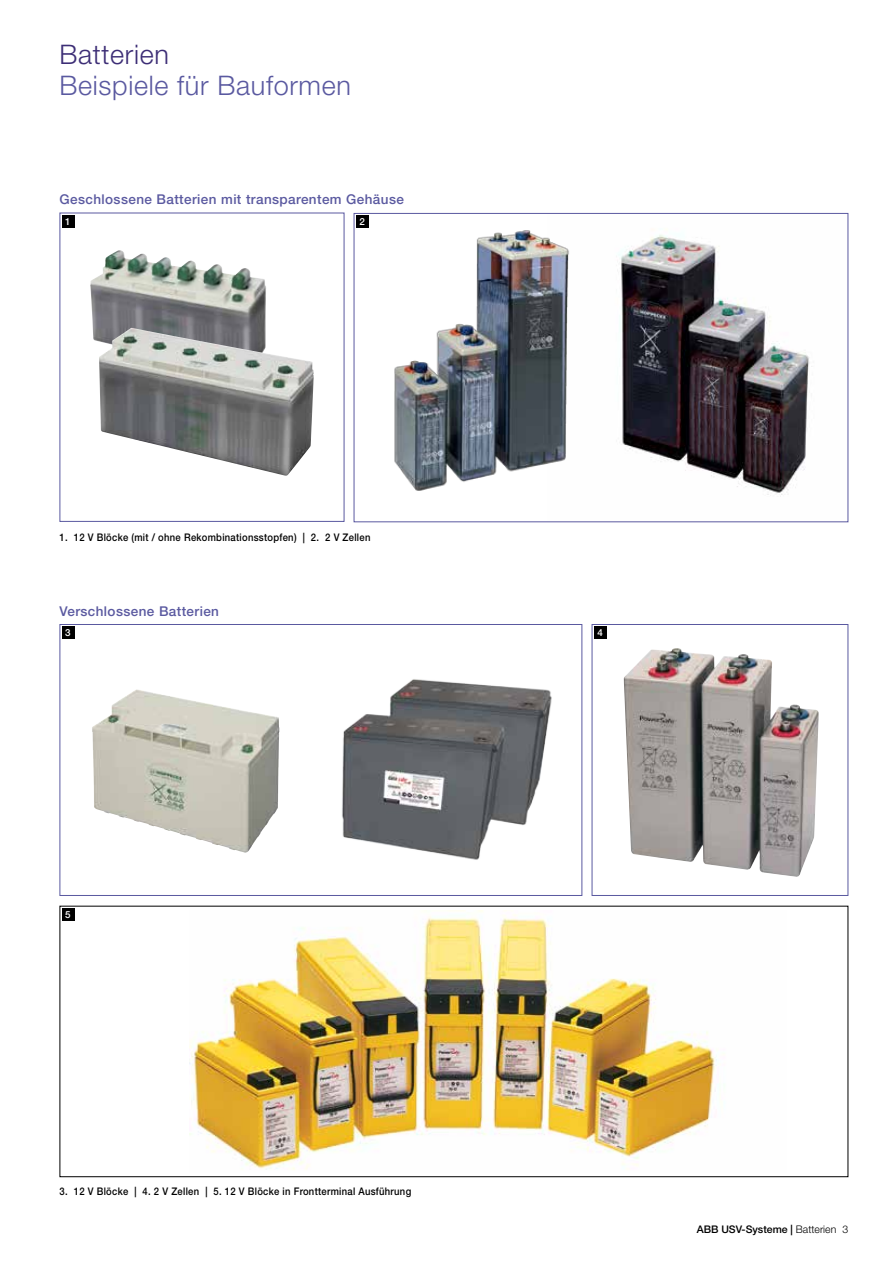
<style>
.page{position:relative;width:893px;height:1263px;background:#fff}
.page>*{position:absolute;margin:0;border:0;box-sizing:border-box;transform-origin:0 0}
.t1{font:300 27px "Helvetica Neue LT Std";letter-spacing:.025em;color:#5a59a0}
.t2{font:300 27px "Helvetica Neue LT Std";letter-spacing:.025em;color:#3d2e76}
.t3{font:500 13.5px "Helvetica Neue LT Std";letter-spacing:.03em;color:#5a59a0}
.t4{font:500 10.5px "Helvetica Neue LT Std";letter-spacing:.03em;color:#000;scale:.9 1}
.t5{font:500 10.5px "Helvetica Neue LT Std";color:#000}
.t6{font:500 9.75px "Helvetica Neue LT Std";color:#fff}
.s1{font-weight:300}
</style>
<div class="page">
<img style="left:624px;top:648px;width:195px;height:229px">
<div style="left:592px;top:624px;width:256px;height:272px;border:1px solid #5a59a0"></div>
<img style="left:618px;top:229px;width:194px;height:266px">
<div style="left:354px;top:213px;width:494px;height:309px;border:1px solid #5a59a0"></div>
<img style="left:90px;top:250px;width:176px;height:92px">
<img style="left:92px;top:689px;width:188px;height:164px">
<div style="left:60px;top:624px;width:522px;height:272px;border:1px solid #5a59a0"></div>
<img style="left:189px;top:911px;width:528px;height:259px">
<img style="left:342px;top:679px;width:210px;height:181px">
<img style="left:394px;top:230px;width:175px;height:261px">
<img style="left:99px;top:328px;width:215px;height:148px">
<div style="left:62px;top:215px;width:12px;height:13px;background:#000"></div>
<div style="left:356px;top:215px;width:13px;height:13px;background:#000"></div>
<div style="left:62px;top:626px;width:12px;height:13px;background:#000"></div>
<div style="left:594px;top:626px;width:13px;height:13px;background:#000"></div>
<div style="left:62px;top:908px;width:12px;height:13px;background:#000"></div>
<h1 class="t2" style="left:60px;top:38px;width:111px">Batterien</h1>
<h1 class="t1" style="left:60px;top:69px;width:293px">Beispiele für Bauformen</h1>
<p class="t3" style="left:60px;top:191px;width:346px">Geschlossene Batterien mit transparentem Gehäuse</p>
<p class="t6" style="left:65px;top:215px;width:7px">1</p>
<p class="t6" style="left:359px;top:215px;width:7px">2</p>
<p class="t4" style="left:60px;top:531px;width:347px">1. 12 V Blöcke (mit / ohne Rekombinationsstopfen) | 2. 2 V Zellen</p>
<p class="t3" style="left:60px;top:603px;width:161px">Verschlossene Batterien</p>
<p class="t6" style="left:65px;top:627px;width:7px">3</p>
<p class="t6" style="left:597px;top:627px;width:7px">4</p>
<p class="t6" style="left:65px;top:908px;width:7px">5</p>
<p class="t4" style="left:60px;top:1185px;width:392px">3. 12 V Blöcke | 4. 2 V Zellen | 5. 12 V Blöcke in Frontterminal Ausführung</p>
<p class="t5" style="left:697px;top:1223px;width:153px">ABB USV-Systeme | <span class="s1">Batterien 3</span></p>
</div>
